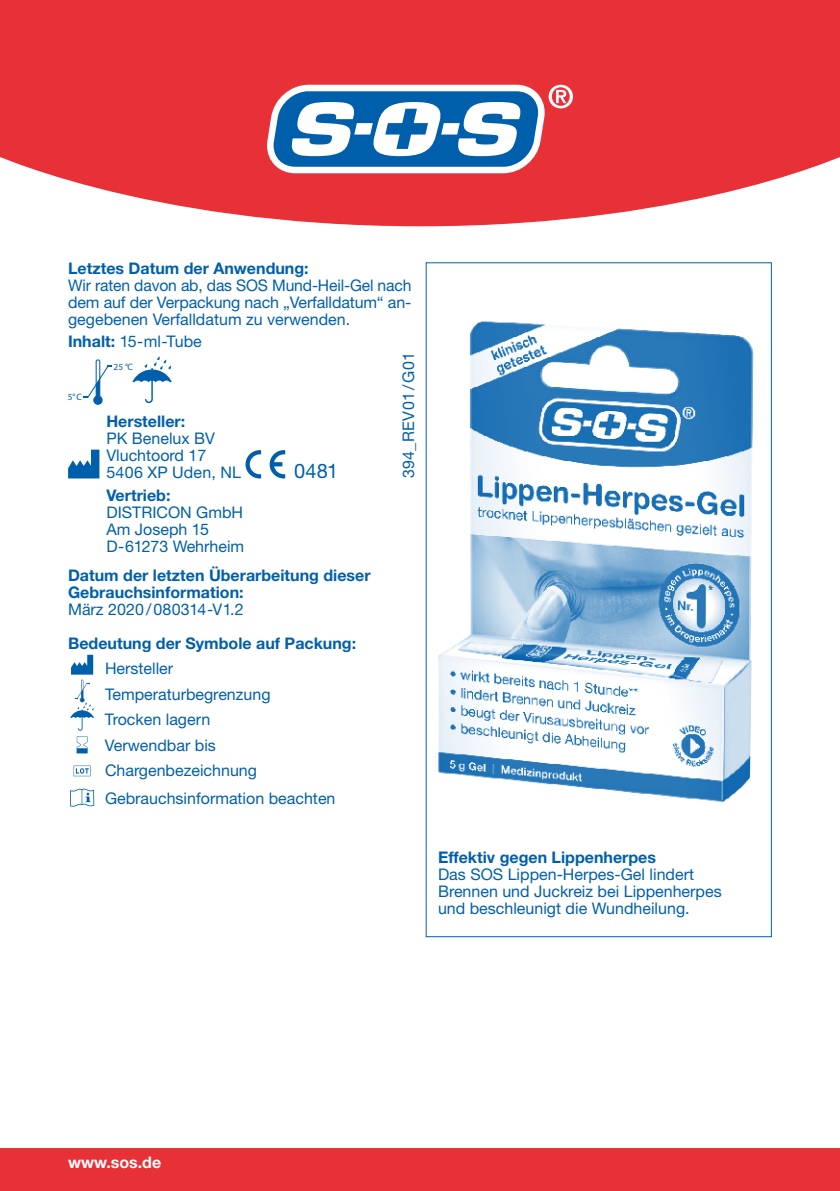
<style>
.page{position:relative;width:840px;height:1191px;background:#fff}
.page>*{position:absolute;margin:0;border:0;box-sizing:border-box;transform-origin:0 0}
.t1{font:20px "Helvetica Neue LT Pro";color:#005fab}
.t2{font:16px/17px "Helvetica Neue LT Pro";color:#005fab}
.t3{font:700 16px/17px "Helvetica Neue LT Pro";color:#005fab}
.t4{font:700 16px "Helvetica Neue LT Pro";color:#fff}
.t5{font:9.4px "Myriad Pro";color:#005fab}
.s1{font-weight:700}
</style>
<div class="page">
<svg style="left:0;top:0;width:839px;height:226px;background:#e9474d"></svg>
<svg style="left:83px;top:359px;width:29px;height:46px"></svg>
<svg style="left:132px;top:356px;width:40px;height:47px"></svg>
<svg style="left:68px;top:449px;width:31px;height:29px"></svg>
<svg style="left:269px;top:450px;width:16px;height:28px"></svg>
<svg style="left:245px;top:450px;width:16px;height:28px"></svg>
<svg style="left:70px;top:655px;width:24px;height:75px"></svg>
<svg style="left:77px;top:736px;width:10px;height:12px"></svg>
<div style="left:77px;top:748px;width:10px;height:5px;background:#005fab"></div>
<svg style="left:74px;top:765px;width:17px;height:11px"></svg>
<svg style="left:70px;top:788px;width:24px;height:18px"></svg>
<img style="left:438px;top:321px;width:316px;height:482px">
<svg style="left:267px;top:85px;width:305px;height:88px"></svg>
<div style="left:0;top:1148px;width:839px;height:43px;background:#e73137"></div>
<p class="t3" style="left:68px;top:259px;width:242px">Letztes Datum der Anwendung:</p>
<p class="t2" style="left:68px;top:276px;width:344px;text-align:justify">Wir raten davon ab, das SOS Mund-Heil-Gel nach dem auf der Verpackung nach „Verfalldatum“ an&shy;gegebenen Verfalldatum zu verwenden.</p>
<p class="t2" style="left:68px;top:333px;width:135px"><span class="s1">Inhalt:</span> 15-ml-Tube</p>
<p class="t5" style="left:114px;top:361px;width:21px">25 °C</p>
<p class="t5" style="left:68px;top:391px;width:16px">5°C</p>
<p class="t3" style="left:106px;top:413px;width:80px">Hersteller:</p>
<p class="t2" style="left:106px;top:430px;width:136px">PK Benelux BV<br>Vluchtoord 17<br>5406 XP Uden, NL</p>
<p class="t2" style="left:399px;top:478px;width:128px;rotate:-90deg">394_REV01/G01</p>
<p class="t1" style="left:294px;top:459px;width:46px">0481</p>
<p class="t3" style="left:106px;top:486px;width:65px">Vertrieb:</p>
<p class="t2" style="left:106px;top:503px;width:139px">DISTRICON GmbH<br>Am Joseph 15<br>D-61273 Wehrheim</p>
<p class="t3" style="left:68px;top:566px;width:304px">Datum der letzten Überarbeitung dieser<br>Gebrauchsinformation:</p>
<p class="t2" style="left:68px;top:600px;width:177px">März 2020/080314-V1.2</p>
<p class="t3" style="left:68px;top:634px;width:289px">Bedeutung der Symbole auf Packung:</p>
<p class="t2" style="left:105px;top:655px;width:167px;line-height:25.6px">Hersteller<br>Temperaturbegrenzung<br>Trocken lagern<br>Verwendbar bis<br>Chargenbezeichnung</p>
<p class="t2" style="left:105px;top:789px;width:232px">Gebrauchsinformation beachten</p>
<p class="t3" style="left:438px;top:848px;width:219px">Effektiv gegen Lippenherpes</p>
<p class="t2" style="left:438px;top:865px;width:285px">Das SOS Lippen-Herpes-Gel lindert<br>Brennen und Juckreiz bei Lippenherpes und beschleunigt die Wundheilung.</p>
<p class="t4" style="left:68px;top:1152px;width:95px">www.sos.de</p>
</div>
